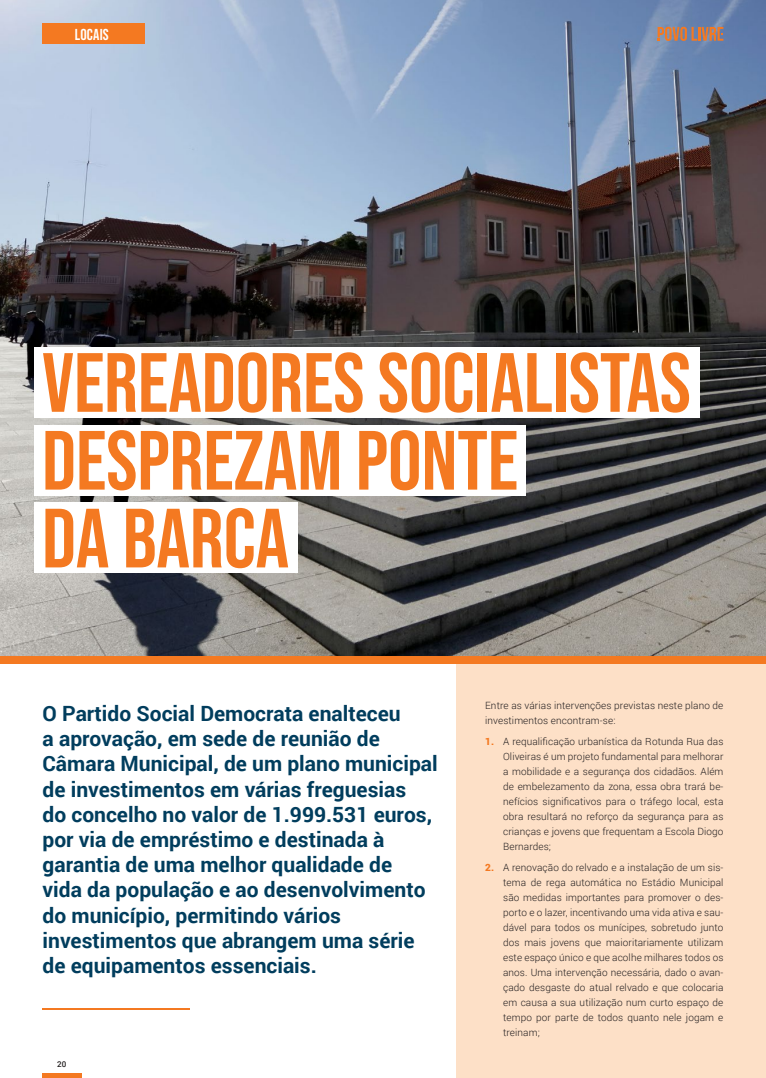
<style>
.page{position:relative;width:766px;height:1078px;background:#fff}
.page>*{position:absolute;margin:0;border:0;box-sizing:border-box;transform-origin:0 0}
.t1{font:700 83.7px/77.8px "Bebas Neue Pro";color:#f47921}
.t2{font:700 21px/25.2px "Roboto";color:#013d5d}
.t3{font:700 15.8px "Bebas Neue Pro";letter-spacing:.01em;color:#fff}
.t4{font:300 10px/15px "Roboto";letter-spacing:.01em;color:#231f20;text-align:justify}
.t5{font:500 8px "Roboto";color:#231f20}
.s1{font-weight:900;color:#f47921}
</style>
<div class="page">
<div style="left:456px;top:88px;width:309px;height:989px;background:#fde0c7"></div>
<hr style="left:42px;top:1073px;width:39px;height:4px;background:#f47921">
<img style="left:0;top:0;width:765px;height:655px">
<div style="left:0;top:655px;width:765px;height:8px;background:#f47921"></div>
<hr style="left:43px;top:1008px;width:146px;height:1px;background:#f47921">
<div style="left:34px;top:425px;width:491px;height:70px;background:#fff"></div>
<div style="left:34px;top:347px;width:665px;height:71px;background:#fff"></div>
<div style="left:34px;top:502px;width:264px;height:71px;background:#fff"></div>
<div style="left:43px;top:24px;width:102px;height:20px;background:#f47921"></div>
<svg style="left:657px;top:27px;width:66px;height:14px"></svg>
<p class="t3" style="left:75px;top:25px;width:35px">LOCAIS</p>
<p class="t1" style="left:42px;top:342px;width:650px">VEREADORES SOCIALISTAS<br>DESPREZAM PONTE<br>DA BARCA</p>
<p class="t2" style="left:43px;top:699px;width:396px">O Partido Social Democrata enalteceu<br>a aprovação, em sede de reunião de Câmara Municipal, de um plano municipal de investimentos em várias freguesias<br>do concelho no valor de 1.999.531 euros, por via de empréstimo e destinada à garantia de uma melhor qualidade de<br>vida da população e ao desenvolvimento do município, permitindo vários investimentos que abrangem uma série de equipamentos essenciais.</p>
<p class="t5" style="left:57px;top:1058px;width:11px">20</p>
<p class="t4" style="left:485px;top:697px;width:240px">Entre as várias intervenções previstas neste plano de investimentos encontram-se:</p>
<p class="t4" style="left:503px;top:733px;width:222px;text-indent:-18px"><span class="s1">1.</span> A requalificação urbanística da Rotunda Rua das Oliveiras é um projeto fundamental para melhorar a mobilidade e a segurança dos cidadãos. Além de embelezamento da zona, essa obra trará be&shy;nefícios significativos para o tráfego local, esta obra resultará no reforço da segurança para as crianças e jovens que frequentam a Escola Diogo Bernardes;</p>
<p class="t4" style="left:503px;top:859px;width:222px;text-indent:-18px"><span class="s1">2.</span> A renovação do relvado e a instalação de um sis&shy;tema de rega automática no Estádio Municipal são medidas importantes para promover o des&shy;porto e o lazer, incentivando uma vida ativa e sau&shy;dável para todos os munícipes, sobretudo junto dos mais jovens que maioritariamente utilizam este espaço único e que acolhe milhares todos os anos. Uma intervenção necessária, dado o avan&shy;çado desgaste do atual relvado e que colocaria em causa a sua utilização num curto espaço de tempo por parte de todos quanto nele jogam e treinam;</p>
</div>
